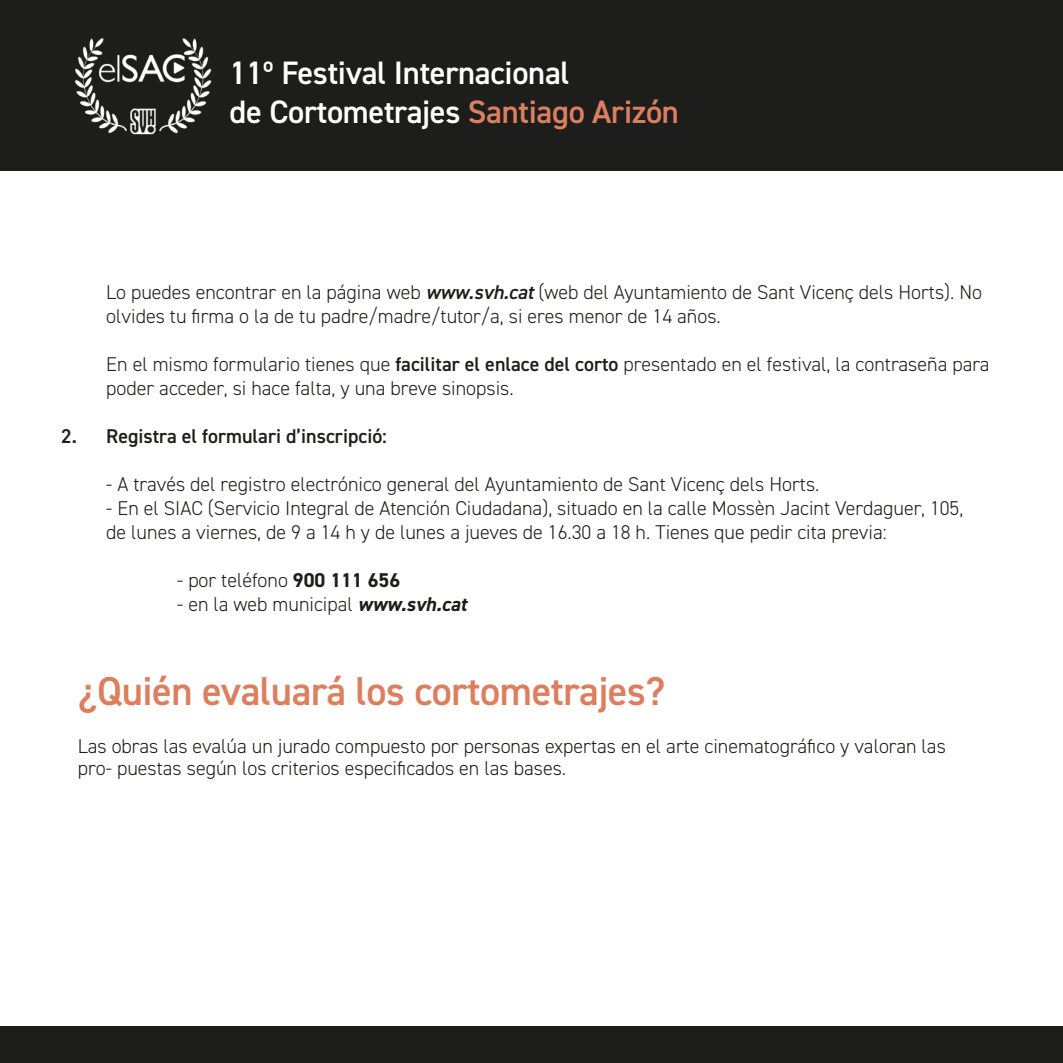
<style>
.page{position:relative;width:1063px;height:1063px;background:#fff}
.page>*{position:absolute;margin:0;border:0;box-sizing:border-box;transform-origin:0 0}
.t1{font:600 40.5px "DIN2014";letter-spacing:-.01em;color:#db7f5f}
.t2{font:600 32.5px/39px "DIN2014";letter-spacing:-.01em;color:#fff}
.t3{font:300 20px/24px "DIN2014";color:#1d1d1b}
.t4{font:600 20px "DIN2014";color:#1d1d1b}
.s1{color:#db7f5f}
.s2{font-weight:600;font-style:italic}
.s3{font-weight:600}
.s4{font-weight:700}
.s5{font-weight:700;font-style:italic}
</style>
<div class="page">
<div style="left:0;top:1027px;width:1063px;height:36px;background:#1d1d1b"></div>
<div style="left:0;top:0;width:1063px;height:170px;background:#1d1d1b"></div>
<img style="left:74px;top:38px;width:138px;height:97px">
<p class="t2" style="left:230px;top:53px;width:451px">11º Festival Internacional<br>de Cortometrajes <span class="s1">Santiago Arizón</span></p>
<p class="t3" style="left:106px;top:280px;width:877px">Lo puedes encontrar en la página web <span class="s2">www.svh.cat</span> (web del Ayuntamiento de Sant Vicenç dels Horts). No olvides tu firma o la de tu padre/madre/tutor/a, si eres menor de 14 años.</p>
<p class="t3" style="left:106px;top:352px;width:885px">En el mismo formulario tienes que <span class="s3">facilitar el enlace del corto</span> presentado en el festival, la contraseña para poder acceder, si hace falta, y una breve sinopsis.</p>
<p class="t4" style="left:61px;top:423px;width:327px">2. Registra el formulari d’inscripció:</p>
<p class="t3" style="left:106px;top:472px;width:715px">- A través del registro electrónico general del Ayuntamiento de Sant Vicenç dels Horts.</p>
<p class="t3" style="left:106px;top:496px;width:859px">- En el SIAC (Servicio Integral de Atención Ciudadana), situado en la calle Mossèn Jacint Verdaguer, 105, de lunes a viernes, de 9 a 14 h y de lunes a jueves de 16.30 a 18 h. Tienes que pedir cita previa:</p>
<p class="t3" style="left:177px;top:568px;width:224px">- por teléfono <span class="s4">900 111 656</span></p>
<p class="t3" style="left:177px;top:592px;width:291px">- en la web municipal <span class="s5">www.svh.cat</span></p>
<p class="t1" style="left:78px;top:664px;width:589px">¿Quién evaluará los cortometrajes?</p>
<p class="t3" style="left:78px;top:735px;width:869px;line-height:22.5px">Las obras las evalúa un jurado compuesto por personas expertas en el arte cinematográfico y valoran las pro- puestas según los criterios especificados en las bases.</p>
</div>
